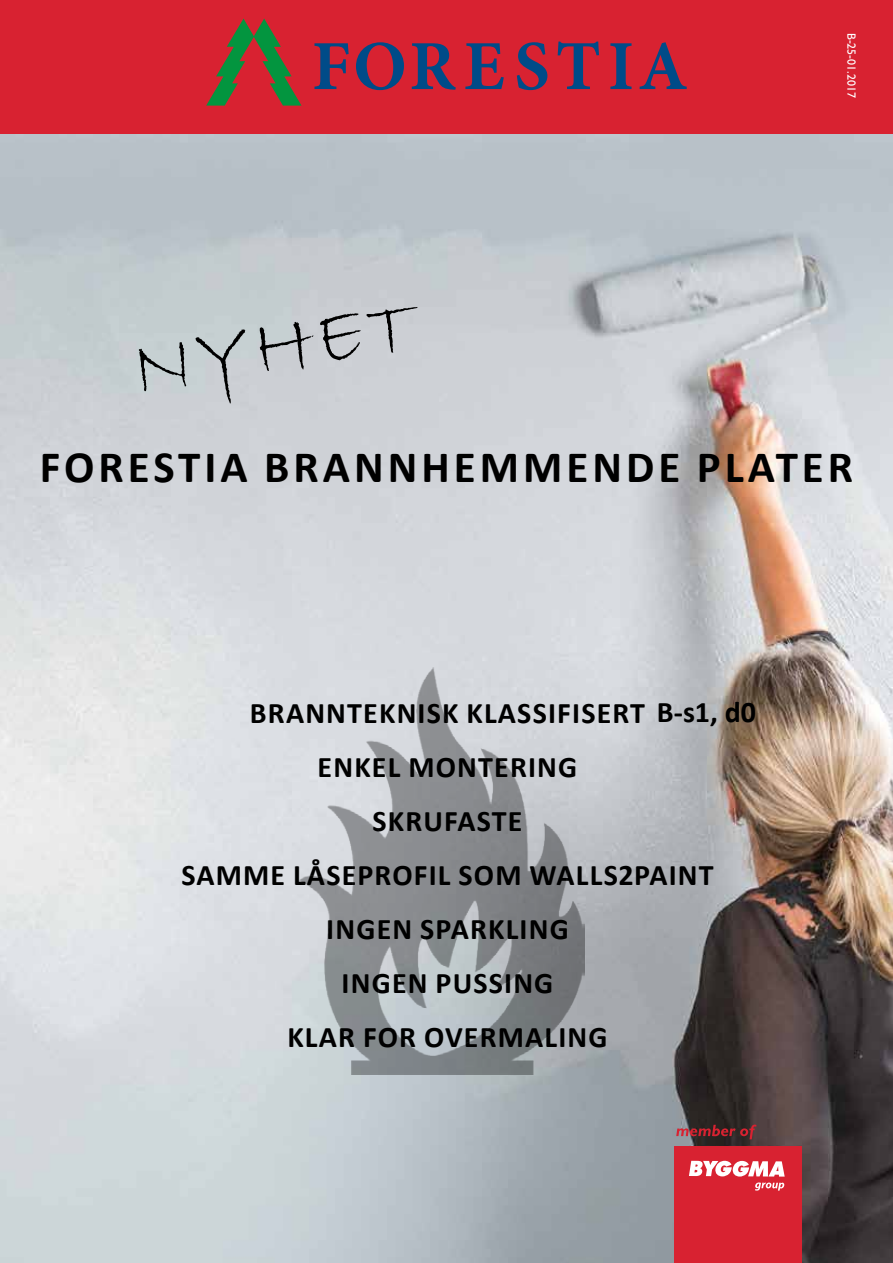
<style>
.page{position:relative;width:893px;height:1263px;background:#fff}
.page>*{position:absolute;margin:0;border:0;box-sizing:border-box;transform-origin:0 0}
.t1{font:81px "Bradley Hand ITC";color:#000}
.t2{font:700 45px "Calibri";letter-spacing:.09em;color:#000}
.t3{font:700 30px "Calibri";letter-spacing:.04em;color:#000}
.t4{font:12px "Gill Sans Std";color:#fff}
</style>
<div class="page">
<div style="left:0;top:0;width:893px;height:134px;background:#d82231"></div>
<svg style="left:206px;top:19px;width:95px;height:87px"></svg>
<svg style="left:314px;top:43px;width:35px;height:46px"></svg>
<svg style="left:356px;top:42px;width:48px;height:48px"></svg>
<svg style="left:412px;top:43px;width:44px;height:47px"></svg>
<svg style="left:465px;top:43px;width:39px;height:46px"></svg>
<svg style="left:517px;top:42px;width:30px;height:48px"></svg>
<svg style="left:558px;top:42px;width:41px;height:47px"></svg>
<svg style="left:610px;top:43px;width:21px;height:46px"></svg>
<svg style="left:640px;top:42px;width:47px;height:47px"></svg>
<img style="left:0;top:134px;width:893px;height:1129px">
<div style="left:674px;top:1146px;width:127px;height:117px;background:#d82231"></div>
<svg style="left:689px;top:1161px;width:96px;height:15px"></svg>
<svg style="left:755px;top:1182px;width:29px;height:8px"></svg>
<svg style="left:676px;top:1125px;width:80px;height:14px"></svg>
<svg style="left:657px;top:1262px;width:14px;height:1px"></svg>
<svg style="left:804px;top:1262px;width:13px;height:1px"></svg>
<img style="left:300px;top:667px;width:285px;height:407px">
<h1 class="t1" style="left:124px;top:318px;width:288px;rotate:-9deg">NYHET</h1>
<p class="t4" style="left:858px;top:33px;width:67px;rotate:90deg">B-25-01.2017</p>
<h2 class="t2" style="left:40px;top:436px;width:815px">FORESTIA BRANNHEMMENDE PLATER</h2>
<p class="t3" style="left:250px;top:692px;width:508px">BRANNTEKNISK KLASSIFISERT B-s1, d0</p>
<p class="t3" style="left:318px;top:746px;width:261px">ENKEL MONTERING</p>
<p class="t3" style="left:372px;top:800px;width:152px">SKRUFASTE</p>
<p class="t3" style="left:181px;top:854px;width:534px">SAMME LÅSEPROFIL SOM WALLS2PAINT</p>
<p class="t3" style="left:326px;top:908px;width:244px">INGEN SPARKLING</p>
<p class="t3" style="left:342px;top:962px;width:213px">INGEN PUSSING</p>
<p class="t3" style="left:287px;top:1016px;width:322px">KLAR FOR OVERMALING</p>
</div>
